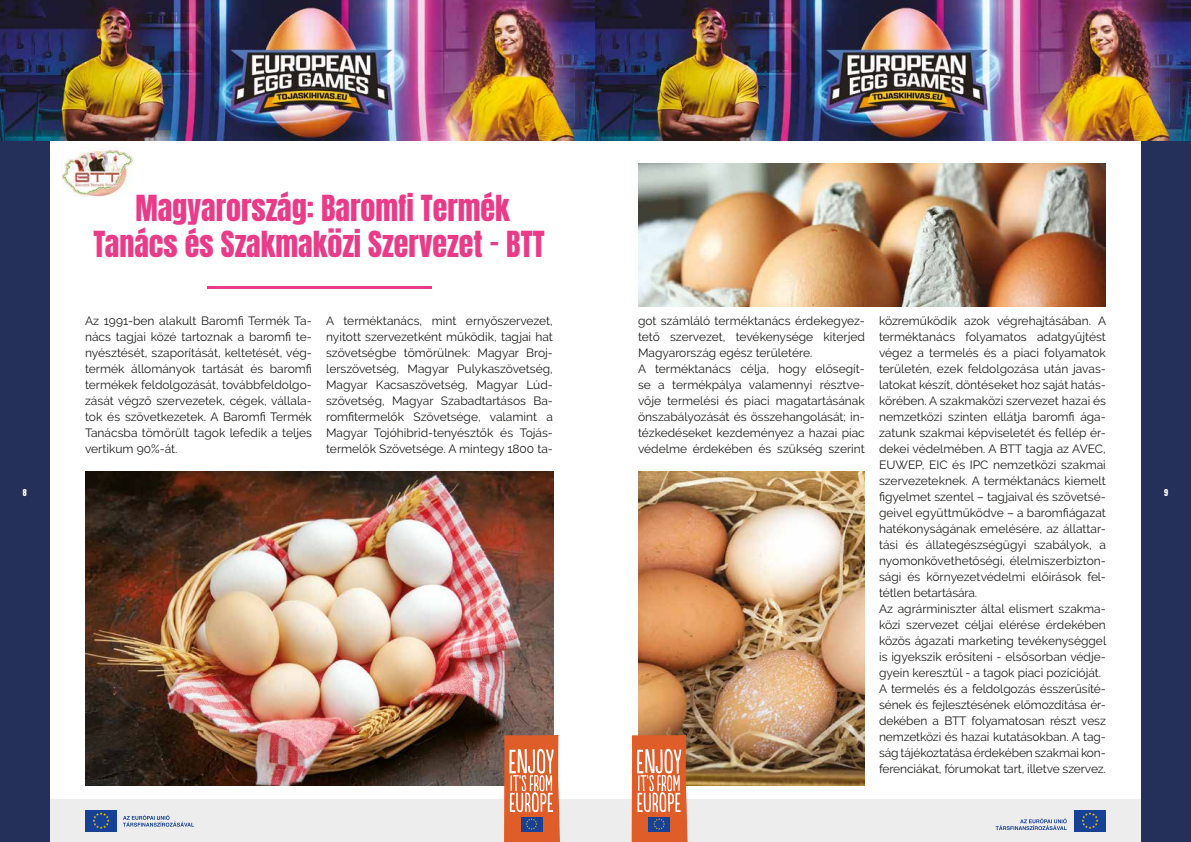
<style>
.page{position:relative;width:1191px;height:842px;background:#fff}
.page>*{position:absolute;margin:0;border:0;box-sizing:border-box;transform-origin:0 0}
.t1{font:30px/36px "Anton";color:#e93b88;text-align:center}
.t2{font:12px/16px "Raleway";color:#1d1d1b;text-align:justify}
.t3{font:8px "Anton";color:#fff}
</style>
<div class="page">
<div style="left:0;top:799px;width:1191px;height:43px;background:#ededed"></div>
<div style="left:0;top:135px;width:50px;height:707px;background:#24305a"></div>
<div style="left:1141px;top:135px;width:50px;height:707px;background:#24305a"></div>
<img style="left:0;top:0;width:1191px;height:140px">
<div style="left:1074px;top:810px;width:32px;height:21px;background:#164194"></div>
<svg style="left:1081px;top:812px;width:17px;height:17px"></svg>
<div style="left:85px;top:810px;width:32px;height:21px;background:#164194"></div>
<svg style="left:93px;top:812px;width:17px;height:17px"></svg>
<svg style="left:123px;top:815px;width:71px;height:12px"></svg>
<svg style="left:995px;top:818px;width:71px;height:12px"></svg>
<img style="left:61px;top:149px;width:73px;height:48px">
<img style="left:85px;top:472px;width:468px;height:313px">
<hr style="left:207px;top:286px;width:224px;height:2px;background:#e93b88">
<img style="left:638px;top:164px;width:468px;height:142px">
<img style="left:638px;top:472px;width:227px;height:313px">
<svg style="left:504px;top:735px;width:56px;height:107px;background:#d97c58"></svg>
<svg style="left:631px;top:735px;width:57px;height:107px;background:#d87c58"></svg>
<h1 class="t1" style="left:94px;top:192px;width:452px">Magyarország: Baromfi Termék<br>Tanács és Szakmaközi Szervezet - BTT</h1>
<p class="t2" style="left:85px;top:313px;width:228px">Az 1991-ben alakult Baromfi Termék Ta&shy;nács tagjai közé tartoznak a baromfi te&shy;nyésztését, szaporítását, keltetését, vég&shy;termék állományok tartását és baromfi termékek feldolgozását, továbbfeldolgo&shy;zását végző szervezetek, cégek, vállala&shy;tok és szövetkezetek. A Baromfi Termék Tanácsba tömörült tagok lefedik a teljes vertikum 90%-át.</p>
<p class="t2" style="left:326px;top:313px;width:228px">A terméktanács, mint ernyőszervezet, nyitott szervezetként működik, tagjai hat szövetségbe tömörülnek: Magyar Broj&shy;lerszövetség, Magyar Pulykaszövetség, Magyar Kacsaszövetség, Magyar Lúd&shy;szövetség, Magyar Szabadtartásos Ba&shy;romfitermelők Szövetsége, valamint a Magyar Tojóhibrid-tenyésztők és Tojás&shy;termelők Szövetsége. A mintegy 1800 ta-</p>
<p class="t2" style="left:638px;top:313px;width:228px;text-align:left">got számláló terméktanács érdekegyez&shy;tető szervezet, tevékenysége kiterjed Magyarország egész területére.<br>A terméktanács célja, hogy elősegít&shy;se a termékpálya valamennyi résztve&shy;vője termelési és piaci magatartásának önszabályozását és összehangolását; in&shy;tézkedéseket kezdeményez a hazai piac védelme érdekében és szükség szerint</p>
<p class="t2" style="left:879px;top:313px;width:229px;text-align:left">közreműködik azok végrehajtásában. A terméktanács folyamatos adatgyűjtést végez a termelés és a piaci folyamatok területén, ezek feldolgozása után javas&shy;latokat készít, döntéseket hoz saját hatás&shy;körében. A szakmaközi szervezet hazai és nemzetközi szinten ellátja baromfi ága&shy;zatunk szakmai képviseletét és fellép ér&shy;dekei védelmében. A BTT tagja az AVEC, EUWEP, EIC és IPC nemzetközi szakmai szervezeteknek. A terméktanács kiemelt figyelmet szentel – tagjaival és szövetsé&shy;geivel együttműködve – a baromfiágazat hatékonyságának emelésére, az állattar&shy;tási és állategészségügyi szabályok, a nyomonkövethetőségi, élelmiszerbizton&shy;sági és környezetvédelmi előírások fel&shy;tétlen betartására.<br>Az agrárminiszter által elismert szakma&shy;közi szervezet céljai elérése érdekében közös ágazati marketing tevékenységgel is igyekszik erősíteni - elsősorban védje&shy;gyein keresztül - a tagok piaci pozícióját.<br>A termelés és a feldolgozás ésszerűsíté&shy;sének és fejlesztésének előmozdítása ér&shy;dekében a BTT folyamatosan részt vesz nemzetközi és hazai kutatásokban. A tag&shy;ság tájékoztatása érdekében szakmai kon&shy;ferenciákat, fórumokat tart, illetve szervez.</p>
<p class="t3" style="left:23px;top:488px;width:5px">8</p>
<p class="t3" style="left:1164px;top:488px;width:5px">9</p>
</div>
